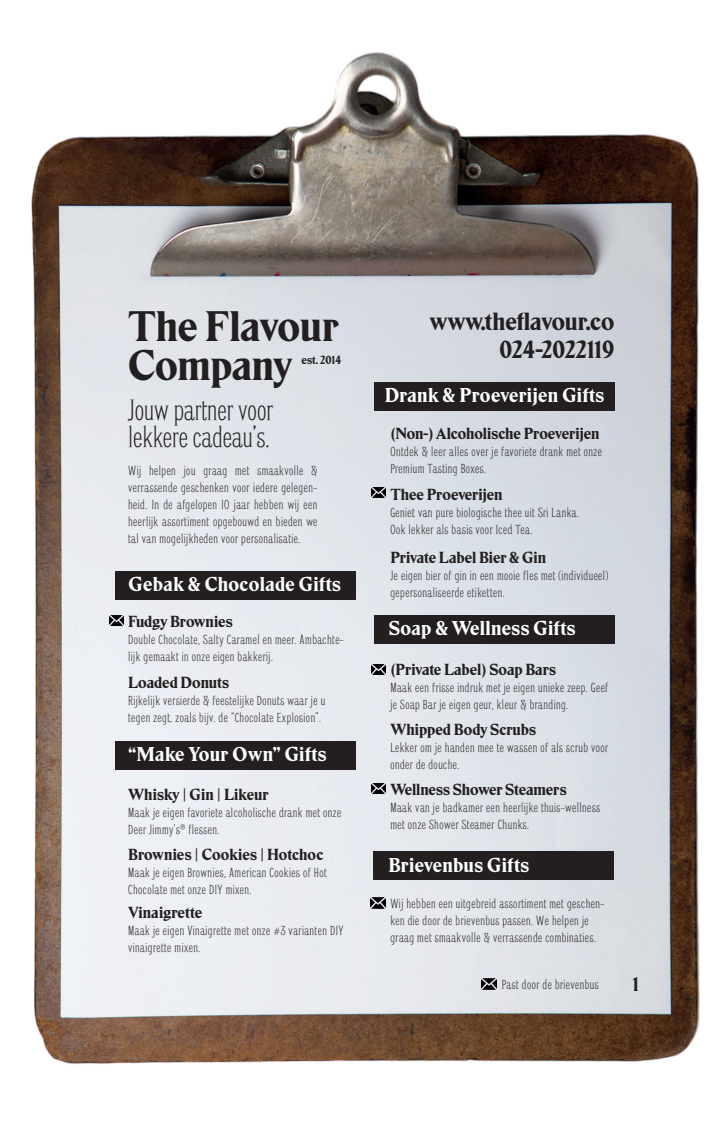
<style>
.page{position:relative;width:720px;height:1134px;background:#fff}
.page>*{position:absolute;margin:0;border:0;box-sizing:border-box;transform-origin:0 0}
.t1{font:42.6px/38.9px "Eksell Display Small";letter-spacing:-.01em;color:#231f20}
.t2{font:300 26.9px/26.9px "Carriage";color:#231f20}
.t3{font:24.8px/28.2px "Eksell Display Small";letter-spacing:-.01em;color:#231f20;text-align:right}
.t4{font:20px "Eksell Display Small";letter-spacing:.015em;color:#fff}
.t5{font:20px "Eksell Display Small";color:#231f20}
.t6{font:16px "Eksell Display Small";color:#231f20}
.t7{font:300 12px/17px "Carriage";letter-spacing:.04em;color:#231f20}
.t8{font:11.9px "Eksell Display Small";color:#231f20}
</style>
<div class="page">
<img style="left:31px;top:52px;width:517px;height:1012px">
<img style="left:548px;top:134px;width:152px;height:928px">
<div style="left:374px;top:615px;width:241px;height:28px;background:#231f20"></div>
<div style="left:374px;top:382px;width:241px;height:28px;background:#231f20"></div>
<div style="left:115px;top:571px;width:241px;height:29px;background:#231f20"></div>
<div style="left:115px;top:741px;width:241px;height:29px;background:#231f20"></div>
<img style="left:371px;top:662px;width:15px;height:15px">
<img style="left:371px;top:781px;width:15px;height:15px">
<img style="left:371px;top:485px;width:15px;height:15px">
<img style="left:109px;top:613px;width:15px;height:15px">
<img style="left:482px;top:977px;width:14px;height:14px">
<div style="left:373px;top:851px;width:241px;height:29px;background:#231f20"></div>
<img style="left:371px;top:895px;width:14px;height:15px">
<h1 class="t1" style="left:128px;top:307px;width:212px">The Flavour<br>Company</h1>
<h2 class="t2" style="left:128px;top:397px;width:146px">Jouw partner voor lekkere cadeau’s.</h2>
<p class="t8" style="left:301px;top:353px;width:41px">est. 2014</p>
<p class="t7" style="left:128px;top:462px;width:191px;text-align:justify">Wij helpen jou graag met smaakvolle &amp; verrassende geschenken voor iedere gelegen&shy;heid. In de afgelopen 10 jaar hebben wij een heerlijk assortiment opgebouwd en bieden we tal van mogelijkheden voor personalisatie.</p>
<h3 class="t4" style="left:129px;top:573px;width:214px">Gebak &amp; Chocolade Gifts</h3>
<h3 class="t6" style="left:128px;top:612px;width:106px">Fudgy Brownies</h3>
<p class="t7" style="left:128px;top:631px;width:217px">Double Chocolate, Salty Caramel en meer. Ambachte&shy;lijk gemaakt in onze eigen bakkerij.</p>
<h3 class="t6" style="left:128px;top:673px;width:102px">Loaded Donuts</h3>
<p class="t7" style="left:128px;top:692px;width:199px">Rijkelijk versierde &amp; feestelijke Donuts waar je u tegen zegt, zoals bijv. de “Chocolate Explosion”.</p>
<h3 class="t4" style="left:129px;top:743px;width:199px">“Make Your Own” Gifts</h3>
<h3 class="t6" style="left:128px;top:785px;width:142px">Whisky | Gin | Likeur</h3>
<p class="t7" style="left:128px;top:804px;width:215px">Maak je eigen favoriete alcoholische drank met onze<br>Deer Jimmy’s® flessen.</p>
<h3 class="t6" style="left:128px;top:845px;width:197px">Brownies | Cookies | Hotchoc</h3>
<p class="t7" style="left:128px;top:864px;width:200px">Maak je eigen Brownies, American Cookies of Hot<br>Chocolate met onze DIY mixen.</p>
<h3 class="t6" style="left:128px;top:903px;width:76px">Vinaigrette</h3>
<p class="t7" style="left:128px;top:922px;width:217px">Maak je eigen Vinaigrette met onze #3 varianten DIY vinaigrette mixen.</p>
<h3 class="t3" style="left:429px;top:307px;width:186px">www.theflavour.co<br>024-2022119</h3>
<h3 class="t4" style="left:385px;top:384px;width:221px">Drank &amp; Proeverijen Gifts</h3>
<h3 class="t6" style="left:390px;top:424px;width:211px">(Non-) Alcoholische Proeverijen</h3>
<p class="t7" style="left:390px;top:443px;width:213px">Ontdek &amp; leer alles over je favoriete drank met onze<br>Premium Tasting Boxes.</p>
<h3 class="t6" style="left:390px;top:485px;width:114px">Thee Proeverijen</h3>
<p class="t7" style="left:390px;top:504px;width:190px">Geniet van pure biologische thee uit Sri Lanka.<br>Ook lekker als basis voor Iced Tea.</p>
<h3 class="t6" style="left:390px;top:548px;width:157px">Private Label Bier &amp; Gin</h3>
<p class="t7" style="left:390px;top:567px;width:219px">Je eigen bier of gin in een mooie fles met (individueel) gepersonaliseerde etiketten.</p>
<h3 class="t4" style="left:389px;top:617px;width:188px">Soap &amp; Wellness Gifts</h3>
<h3 class="t6" style="left:390px;top:660px;width:167px">(Private Label) Soap Bars</h3>
<p class="t7" style="left:390px;top:679px;width:219px">Maak een frisse indruk met je eigen unieke zeep. Geef je Soap Bar je eigen geur, kleur &amp; branding.</p>
<h3 class="t6" style="left:390px;top:720px;width:147px">Whipped Body Scrubs</h3>
<p class="t7" style="left:390px;top:739px;width:219px">Lekker om je handen mee te wassen of als scrub voor onder de douche.</p>
<h3 class="t6" style="left:390px;top:780px;width:178px">Wellness Shower Steamers</h3>
<p class="t7" style="left:390px;top:799px;width:211px">Maak van je badkamer een heerlijke thuis-wellness met onze Shower Steamer Chunks.</p>
<h3 class="t4" style="left:388px;top:853px;width:142px">Brievenbus Gifts</h3>
<p class="t7" style="left:390px;top:895px;width:216px">Wij hebben een uitgebreid assortiment met geschen&shy;ken die door de brievenbus passen. We helpen je graag met smaakvolle &amp; verrassende combinaties.</p>
<p class="t7" style="left:502px;top:976px;width:99px">Past door de brievenbus</p>
<h3 class="t5" style="left:633px;top:972px;width:8px">1</h3>
</div>
